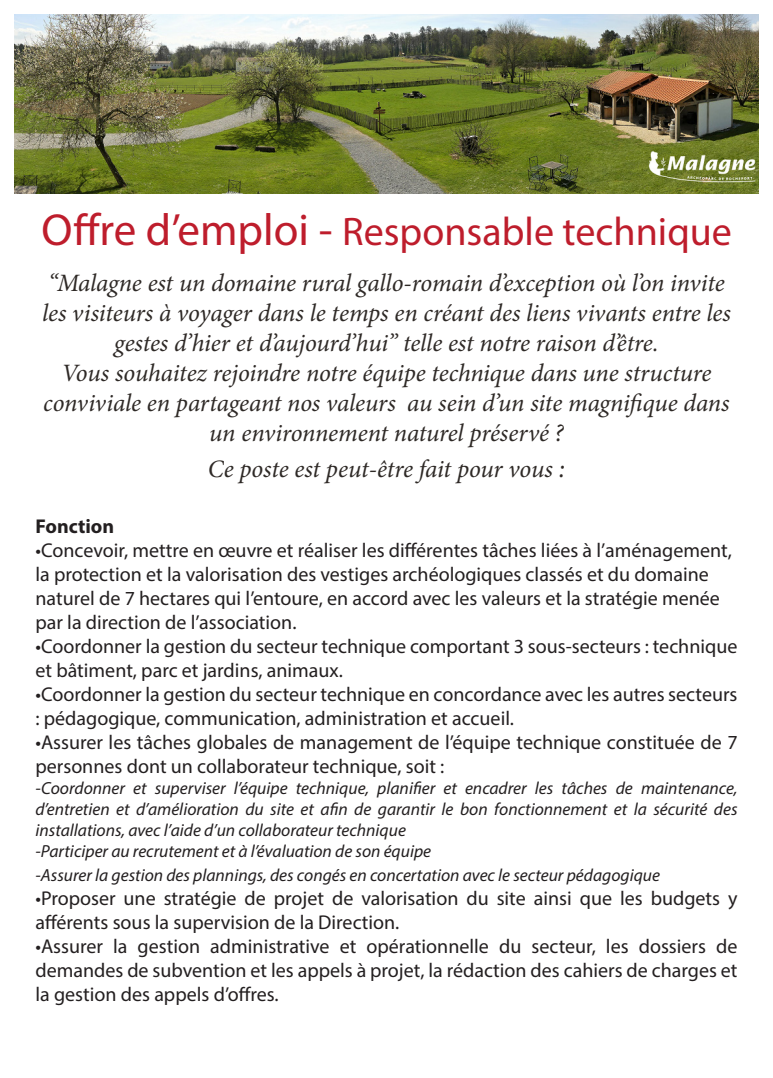
<style>
.page{position:relative;width:773px;height:1078px;background:#fff}
.page>*{position:absolute;margin:0;border:0;box-sizing:border-box;transform-origin:0 0}
.t1{font:40px "Myriad Pro";color:#be1d2c}
.t2{font:italic 25px/30px "Minion Pro";letter-spacing:-.01em;color:#2e2926;text-align:center}
.t3{font:20px/24px "Myriad Pro";color:#231f20}
.t4{font:700 20px "Myriad Pro";color:#231f20}
.t5{font:italic 17.5px/21px "Myriad Pro";color:#231f20}
.s1{font-size:45px}
.s2{font-size:27.5px}
</style>
<div class="page">
<img style="left:14px;top:14px;width:744px;height:179px">
<h1 class="t1" style="left:42px;top:207px;width:691px"><span class="s1">Offre d’emploi -</span> Responsable technique</h1>
<p class="t2" style="left:42px;top:268px;width:690px">“Malagne est un domaine rural gallo-romain d’exception où l’on invite les visiteurs à voyager dans le temps en créant des liens vivants entre les gestes d’hier et d’aujourd’hui” telle est notre raison d’être.<br>Vous souhaitez rejoindre notre équipe technique dans une structure conviviale en partageant nos valeurs au sein d’un site magnifique dans un environnement naturel préservé ?</p>
<p class="t2" style="left:208px;top:454px;width:359px">Ce poste est peut-être fait pour vous <span class="s2">:</span></p>
<p class="t4" style="left:35px;top:513px;width:80px">Fonction</p>
<p class="t3" style="left:35px;top:537px;width:697px">•Concevoir, mettre en œuvre et réaliser les différentes tâches liées à l’aménagement, la protection et la valorisation des vestiges archéologiques classés et du domaine naturel de 7 hectares qui l’entoure, en accord avec les valeurs et la stratégie menée par la direction de l’association.</p>
<p class="t3" style="left:35px;top:633px;width:703px">•Coordonner la gestion du secteur technique comportant 3 sous-secteurs : technique et bâtiment, parc et jardins, animaux.</p>
<p class="t3" style="left:35px;top:681px;width:703px">•Coordonner la gestion du secteur technique en concordance avec les autres secteurs : pédagogique, communication, administration et accueil.</p>
<p class="t3" style="left:35px;top:729px;width:703px">•Assurer les tâches globales de management de l’équipe technique constituée de 7 personnes dont un collaborateur technique, soit :</p>
<p class="t5" style="left:35px;top:777px;width:703px">-Coordonner et superviser l’équipe technique, planifier et encadrer les tâches de maintenance, d’entretien et d’amélioration du site et afin de garantir le bon fonctionnement et la sécurité des installations, avec l’aide d’un collaborateur technique<br>-Participer au recrutement et à l’évaluation de son équipe</p>
<p class="t5" style="left:35px;top:864px;width:626px">-Assurer la gestion des plannings, des congés en concertation avec le secteur pédagogique</p>
<p class="t3" style="left:35px;top:885px;width:703px">•Proposer une stratégie de projet de valorisation du site ainsi que les budgets y afférents sous la supervision de la Direction.</p>
<p class="t3" style="left:35px;top:933px;width:703px;text-align:justify">•Assurer la gestion administrative et opérationnelle du secteur, les dossiers de demandes de subvention et les appels à projet, la rédaction des cahiers de charges et la gestion des appels d’offres.</p>
</div>
